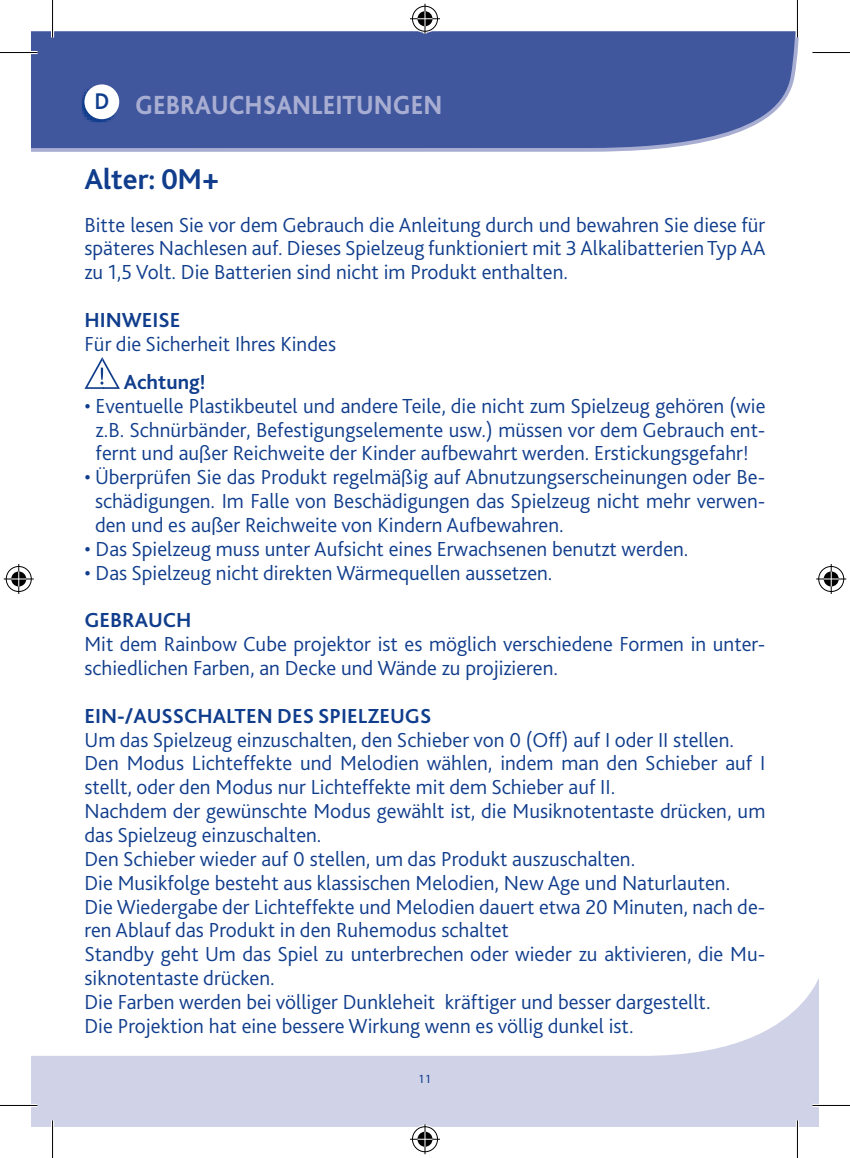
<style>
.page{position:relative;width:850px;height:1158px;background:#fff}
.page>*{position:absolute;margin:0;border:0;box-sizing:border-box;transform-origin:0 0}
.t1{font:700 30px "Bliss";color:#103d8c}
.t2{font:800 27.5px "Bliss 2";color:#a8add2;scale:.9 1}
.t3{font:300 21.25px/23.8px "Bliss 2";color:#103d8c;text-align:justify}
.t4{font:700 21.25px "Bliss 2";color:#103d8c}
.t5{font:12.5px "Myriad Pro";color:#103d8c}
</style>
<div class="page">
<svg style="left:31px;top:980px;width:787px;height:146px;fill:#d0d2e7"></svg>
<svg style="left:31px;top:31px;width:769px;height:121px;background:#4b5fa2"></svg>
<svg style="left:81px;top:87px;width:36px;height:35px"></svg>
<div style="left:84px;top:84px;width:35px;height:35px;background:#fff;border-radius:50%"></div>
<svg style="left:84px;top:357px;width:36px;height:32px"></svg>
<hr style="left:0;top:51px;width:38px;height:3px;background:#fff">
<hr style="left:0;top:1103px;width:38px;height:3px;background:#fff">
<hr style="left:812px;top:1103px;width:37px;height:3px;background:#fff">
<hr style="left:51px;top:0;width:3px;height:38px;background:#fff">
<hr style="left:51px;top:1120px;width:3px;height:37px;background:#fff">
<hr style="left:795px;top:0;width:3px;height:38px;background:#fff">
<hr style="left:795px;top:1120px;width:3px;height:37px;background:#fff">
<hr style="left:0;top:52px;width:38px;height:1px;background:#000">
<hr style="left:812px;top:52px;width:37px;height:1px;background:#000">
<hr style="left:0;top:1104px;width:38px;height:1px;background:#000">
<hr style="left:812px;top:1104px;width:37px;height:1px;background:#000">
<hr style="left:52px;top:0;width:1px;height:38px;background:#000">
<hr style="left:52px;top:1120px;width:1px;height:37px;background:#000">
<hr style="left:796px;top:0;width:1px;height:38px;background:#000">
<hr style="left:796px;top:1120px;width:1px;height:37px;background:#000">
<div style="left:410px;top:5px;width:29px;height:28px;border:3px solid #fff;border-radius:50%"></div>
<hr style="left:410px;top:17px;width:30px;height:3px;background:#fff">
<hr style="left:423px;top:4px;width:3px;height:30px;background:#fff">
<div style="left:415px;top:10px;width:19px;height:18px;border:3px solid #fff;border-radius:50%"></div>
<div style="left:412px;top:6px;width:25px;height:26px;border:1px solid #000;border-radius:50%"></div>
<hr style="left:410px;top:18px;width:30px;height:1px;background:#000">
<hr style="left:424px;top:4px;width:1px;height:30px;background:#000">
<svg style="left:417px;top:11px;width:15px;height:15px"></svg>
<div style="left:410px;top:1125px;width:29px;height:28px;border:3px solid #fff;border-radius:50%"></div>
<hr style="left:410px;top:1137px;width:30px;height:3px;background:#fff">
<hr style="left:423px;top:1124px;width:3px;height:30px;background:#fff">
<div style="left:415px;top:1130px;width:19px;height:18px;border:3px solid #fff;border-radius:50%"></div>
<div style="left:412px;top:1126px;width:25px;height:25px;border:1px solid #000;border-radius:50%"></div>
<hr style="left:410px;top:1138px;width:30px;height:1px;background:#000">
<hr style="left:424px;top:1124px;width:1px;height:30px;background:#000">
<svg style="left:417px;top:1131px;width:15px;height:15px"></svg>
<div style="left:5px;top:565px;width:28px;height:28px;border:3px solid #fff;border-radius:50%"></div>
<hr style="left:4px;top:577px;width:30px;height:3px;background:#fff">
<hr style="left:17px;top:564px;width:3px;height:30px;background:#fff">
<div style="left:10px;top:570px;width:18px;height:18px;border:3px solid #fff;border-radius:50%"></div>
<div style="left:6px;top:566px;width:26px;height:25px;border:1px solid #000;border-radius:50%"></div>
<hr style="left:4px;top:578px;width:30px;height:1px;background:#000">
<hr style="left:18px;top:564px;width:1px;height:30px;background:#000">
<svg style="left:11px;top:571px;width:15px;height:15px"></svg>
<div style="left:816px;top:565px;width:28px;height:28px;border:3px solid #fff;border-radius:50%"></div>
<hr style="left:815px;top:577px;width:30px;height:3px;background:#fff">
<hr style="left:829px;top:564px;width:3px;height:30px;background:#fff">
<div style="left:821px;top:570px;width:18px;height:18px;border:3px solid #fff;border-radius:50%"></div>
<div style="left:818px;top:566px;width:25px;height:25px;border:1px solid #000;border-radius:50%"></div>
<hr style="left:815px;top:578px;width:30px;height:1px;background:#000">
<hr style="left:830px;top:564px;width:1px;height:30px;background:#000">
<svg style="left:823px;top:571px;width:15px;height:15px"></svg>
<p class="t2" style="left:95px;top:91px;width:388px"><sup>D</sup> GEBRAUCHSANLEITUNGEN</p>
<h1 class="t1" style="left:84px;top:164px;width:137px">Alter: 0M+</h1>
<p class="t3" style="left:84px;top:212px;width:682px">Bitte lesen Sie vor dem Gebrauch die Anleitung durch und bewahren Sie diese für späteres Nachlesen auf. Dieses Spielzeug funktioniert mit 3 Alkalibatterien Typ AA zu 1,5 Volt. Die Batterien sind nicht im Produkt enthalten.</p>
<p class="t4" style="left:84px;top:309px;width:97px">HINWEISE</p>
<p class="t3" style="left:84px;top:331px;width:253px">Für die Sicherheit Ihres Kindes</p>
<p class="t4" style="left:124px;top:371px;width:83px">Achtung!</p>
<p class="t3" style="left:84px;top:393px;width:682px;text-align:center">• Eventuelle Plastikbeutel und andere Teile, die nicht zum Spielzeug gehören (wie z.B. Schnürbänder, Befestigungselemente usw.) müssen vor dem Gebrauch ent&shy;fernt und außer Reichweite der Kinder aufbewahrt werden. Erstickungsgefahr!</p>
<p class="t3" style="left:95px;top:465px;width:671px;text-indent:-11px">• Überprüfen Sie das Produkt regelmäßig auf Abnutzungserscheinungen oder Be&shy;schädigungen. Im Falle von Beschädigungen das Spielzeug nicht mehr verwen&shy;den und es außer Reichweite von Kindern Aufbewahren.</p>
<p class="t3" style="left:84px;top:536px;width:605px">• Das Spielzeug muss unter Aufsicht eines Erwachsenen benutzt werden.</p>
<p class="t3" style="left:84px;top:560px;width:469px">• Das Spielzeug nicht direkten Wärmequellen aussetzen.</p>
<p class="t4" style="left:84px;top:609px;width:109px">GEBRAUCH</p>
<p class="t3" style="left:84px;top:631px;width:682px">Mit dem Rainbow Cube projektor ist es möglich verschiedene Formen in unter&shy;schiedlichen Farben, an Decke und Wände zu projizieren.</p>
<p class="t4" style="left:84px;top:704px;width:348px">EIN-/AUSSCHALTEN DES SPIELZEUGS</p>
<p class="t3" style="left:84px;top:727px;width:682px;text-align:left">Um das Spielzeug einzuschalten, den Schieber von 0 (Off) auf I oder II stellen.<br>Den Modus Lichteffekte und Melodien wählen, indem man den Schieber auf I stellt, oder den Modus nur Lichteffekte mit dem Schieber auf II.<br>Nachdem der gewünschte Modus gewählt ist, die Musiknotentaste drücken, um das Spielzeug einzuschalten.<br>Den Schieber wieder auf 0 stellen, um das Produkt auszuschalten.<br>Die Musikfolge besteht aus klassischen Melodien, New Age und Naturlauten.<br>Die Wiedergabe der Lichteffekte und Melodien dauert etwa 20 Minuten, nach de&shy;ren Ablauf das Produkt in den Ruhemodus schaltet<br>Standby geht Um das Spiel zu unterbrechen oder wieder zu aktivieren, die Mu&shy;siknotentaste drücken.<br>Die Farben werden bei völliger Dunkleheit kräftiger und besser dargestellt.<br>Die Projektion hat eine bessere Wirkung wenn es völlig dunkel ist.</p>
<p class="t5" style="left:418px;top:1071px;width:14px">11</p>
</div>
